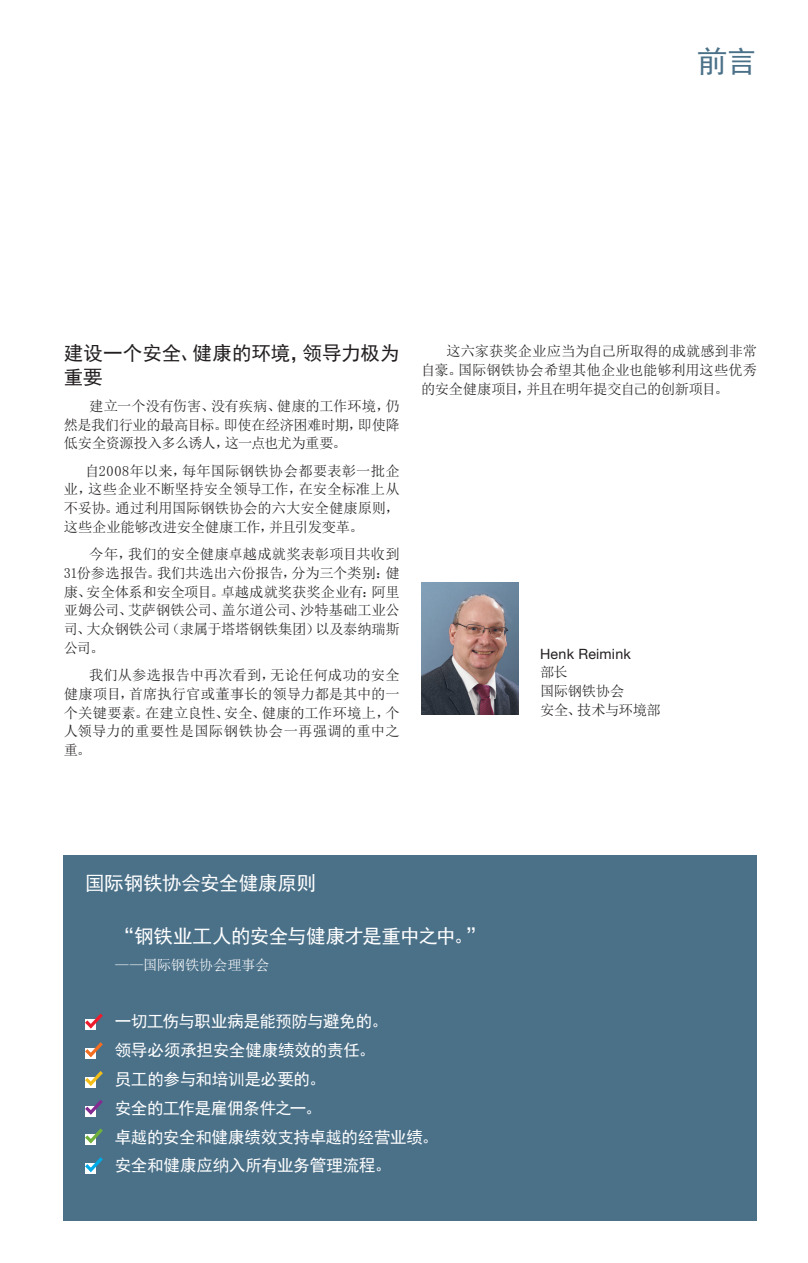
<style>
.page{position:relative;width:808px;height:1263px;background:#fff}
.page>*{position:absolute;margin:0;border:0;box-sizing:border-box;transform-origin:0 0}
.t1{font:30px "Sim Hei";color:#4b7189}
.t2{font:19.5px "Sim Hei";letter-spacing:-.02em;color:#fff}
.t3{font:19.5px/24px "Sim Hei";letter-spacing:-.005em;color:#231f20}
.t4{font:16.5px/28.8px "Sim Hei";letter-spacing:-.02em;color:#fff}
.t5{font:14.25px/18.8px "Sim Sun";letter-spacing:-.01em;color:#231f20;text-align:justify}
.t6{font:14.25px "Sim Sun";letter-spacing:-.015em;color:#fff}
.t7{font:14.25px "Helvetica Neue LT Std";letter-spacing:.015em;color:#231f20}
</style>
<div class="page">
<div style="left:64px;top:855px;width:693px;height:366px;background:#4b7189"></div>
<img style="left:421px;top:583px;width:98px;height:132px">
<svg style="left:86px;top:1028px;width:10px;height:2px"></svg>
<svg style="left:85px;top:1013px;width:18px;height:15px"></svg>
<div style="left:86px;top:1163px;width:10px;height:11px;background:#fff"></div>
<svg style="left:85px;top:1157px;width:18px;height:15px"></svg>
<svg style="left:86px;top:1143px;width:10px;height:2px"></svg>
<svg style="left:85px;top:1128px;width:18px;height:15px"></svg>
<div style="left:86px;top:1106px;width:10px;height:10px;background:#fff"></div>
<svg style="left:85px;top:1100px;width:18px;height:15px"></svg>
<div style="left:86px;top:1077px;width:10px;height:10px;background:#fff"></div>
<svg style="left:85px;top:1071px;width:18px;height:15px"></svg>
<div style="left:86px;top:1048px;width:10px;height:11px;background:#fff"></div>
<svg style="left:85px;top:1042px;width:18px;height:15px"></svg>
<h1 class="t1" style="left:697px;top:46px;width:61px">前言</h1>
<h2 class="t3" style="left:64px;top:341px;width:337px">建设一个安全、健康的环境，领导力极为重要</h2>
<p class="t5" style="left:64px;top:396px;width:337px;text-indent:26px">建立一个没有伤害、没有疾病、健康的工作环境，仍然是我们行业的最高目标。即使在经济困难时期，即使降低安全资源投入多么诱人，这一点也尤为重要。</p>
<p class="t5" style="left:64px;top:461px;width:337px;text-indent:21px">自2008年以来，每年国际钢铁协会都要表彰一批企业，这些企业不断坚持安全领导工作，在安全标准上从不妥协。通过利用国际钢铁协会的六大安全健康原则，这些企业能够改进安全健康工作，并且引发变革。</p>
<p class="t5" style="left:64px;top:545px;width:337px;text-indent:26px">今年，我们的安全健康卓越成就奖表彰项目共收到31份参选报告。我们共选出六份报告，分为三个类别：健康、安全体系和安全项目。卓越成就奖获奖企业有：阿里亚姆公司、艾萨钢铁公司、盖尔道公司、沙特基础工业公司、大众钢铁公司（隶属于塔塔钢铁集团）以及泰纳瑞斯公司。</p>
<p class="t5" style="left:64px;top:666px;width:337px;text-indent:26px">我们从参选报告中再次看到，无论任何成功的安全健康项目，首席执行官或董事长的领导力都是其中的一个关键要素。在建立良性、安全、健康的工作环境上，个人领导力的重要性是国际钢铁协会一再强调的重中之重。</p>
<p class="t5" style="left:421px;top:342px;width:337px;text-indent:26px">这六家获奖企业应当为自己所取得的成就感到非常自豪。国际钢铁协会希望其他企业也能够利用这些优秀的安全健康项目，并且在明年提交自己的创新项目。</p>
<p class="t7" style="left:540px;top:645px;width:92px">Henk Reimink</p>
<p class="t5" style="left:540px;top:663px;width:122px;text-align:left">部长<br>国际钢铁协会<br>安全、技术与环境部</p>
<h2 class="t2" style="left:85px;top:873px;width:233px">国际钢铁协会安全健康原则</h2>
<h2 class="t2" style="left:115px;top:926px;width:372px">“钢铁业工人的安全与健康才是重中之中。”</h2>
<p class="t6" style="left:115px;top:958px;width:156px">——国际钢铁协会理事会</p>
<p class="t4" style="left:115px;top:1007px;width:325px">一切工伤与职业病是能预防与避免的。<br>领导必须承担安全健康绩效的责任。<br>员工的参与和培训是必要的。<br>安全的工作是雇佣条件之一。<br>卓越的安全和健康绩效支持卓越的经营业绩。安全和健康应纳入所有业务管理流程。</p>
</div>
